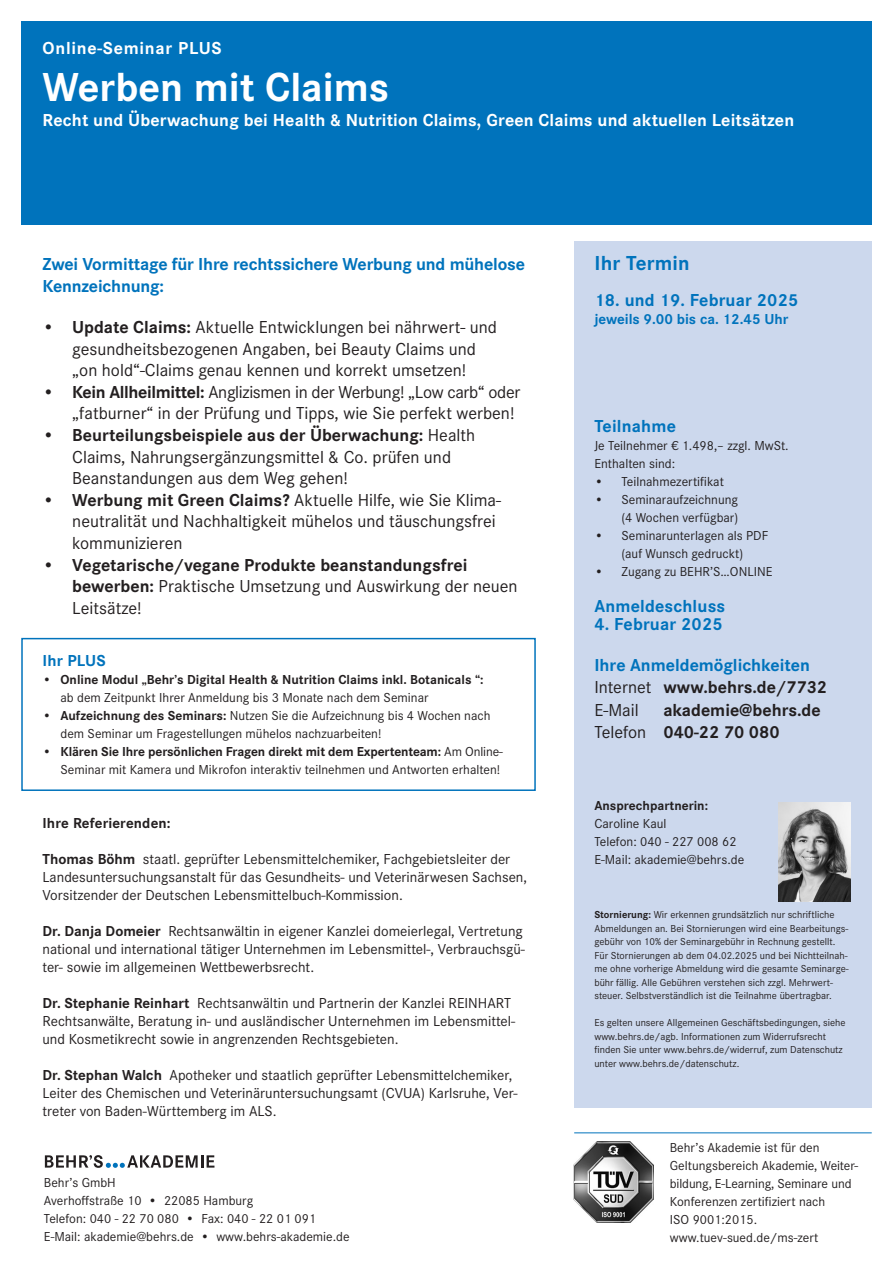
<style>
.page{position:relative;width:893px;height:1263px;background:#fff}
.page>*{position:absolute;margin:0;border:0;box-sizing:border-box;transform-origin:0 0}
.t1{font:700 42px "Corporate S";color:#fff}
.Cover___Datum{font:700 21px "Corporate S";letter-spacing:.01em;color:#0073bc}
.t2{font:18px/21.6px "Corporate S";color:#231f20}
.t3{font:700 18px "Corporate S";color:#231f20}
.Cover_Aufzählung_11pt{font:700 18px/21.6px "Corporate S";letter-spacing:-.01em;color:#0073bc}
.Cover___Titel{font:700 18px "Corporate S";letter-spacing:.01em;color:#fff}
.Cover___Datum-2{font:700 18px "Corporate S";letter-spacing:.01em;color:#0073bc}
.Überschrift_11_pt{font:700 18px "Corporate S";letter-spacing:.01em;color:#0073bc}
.Cover___Reihe{font:700 18px "Corporate S";letter-spacing:.04em;color:#fff}
.Überschrift___11pt___weiß{font:700 16.5px "Corporate S";letter-spacing:.01em;color:#0073bc}
.Fließtext_9pt{font:15px/18px "Corporate S";color:#231f20}
.Cover___Datum-3{font:700 15px "Corporate S";color:#0073bc}
.Überschrift_11_pt-2{font:700 15px "Corporate S";letter-spacing:.01em;color:#231f20}
.Überschrift___11pt___weiß-2{font:13.5px/18px "Corporate S";color:#231f20;text-align:right}
.Fließtext_9pt-2{font:13.5px/18px "Corporate S";color:#231f20}
.Überschrift___11pt___weiß-3{font:700 13.5px "Corporate S";letter-spacing:-.01em;color:#231f20}
.Fließtext_9pt-3{font:700 13.5px/18px "Corporate S";color:#231f20}
.Bibliografie_7pt___Kombiangebot{font:10.5px/13.5px "Corporate S";color:#231f20}
.s1{font-weight:700}
.s2{font-weight:400}
</style>
<div class="page">
<div style="left:574px;top:241px;width:298px;height:867px;background:#ccd8ed"></div>
<div style="left:21px;top:21px;width:851px;height:203px;background:#0073bc"></div>
<img style="left:779px;top:802px;width:71px;height:99px">
<img style="left:573px;top:1141px;width:81px;height:81px">
<hr style="left:574px;top:1132px;width:298px;height:1px;background:#0073bc">
<svg style="left:45px;top:1155px;width:169px;height:13px"></svg>
<div style="left:21px;top:638px;width:515px;height:153px;border:2px solid #0073bc"></div>
<p class="Cover___Reihe" style="left:43px;top:34px;width:181px">Online-Seminar PLUS</p>
<p class="t1" style="left:43px;top:53px;width:348px">Werben mit Claims</p>
<p class="Cover___Titel" style="left:43px;top:106px;width:753px">Recht und Überwachung bei Health &amp; Nutrition Claims, Green Claims und aktuellen Leitsätzen</p>
<p class="Cover_Aufzählung_11pt" style="left:43px;top:252px;width:484px">Zwei Vormittage für Ihre rechtssichere Werbung und mühelose<br>Kennzeichnung:</p>
<p class="t2" style="left:43px;top:315px;width:456px;text-align:center"><span class="s1">• Update Claims:</span> Aktuelle Entwicklungen bei nährwert- und gesundheitsbezogenen Angaben, bei Beauty Claims und</p>
<p class="t2" style="left:72px;top:358px;width:396px">„on hold“-Claims genau kennen und korrekt umsetzen!</p>
<p class="t2" style="left:72px;top:380px;width:449px;text-indent:-30px"><span class="s1">• Kein Allheilmittel:</span> Anglizismen in der Werbung! „Low carb“ oder „fatburner“ in der Prüfung und Tipps, wie Sie perfekt werben!</p>
<p class="t2" style="left:43px;top:423px;width:434px;text-align:center"><span class="s1">• Beurteilungsbeispiele aus der Überwachung:</span> Health<br>Claims, Nahrungsergänzungsmittel &amp; Co. prüfen und</p>
<p class="t2" style="left:72px;top:466px;width:277px">Beanstandungen aus dem Weg gehen!</p>
<p class="t2" style="left:43px;top:488px;width:460px"><span class="s1">• Werbung mit Green Claims?</span> Aktuelle Hilfe, wie Sie Klima-</p>
<p class="t2" style="left:72px;top:509px;width:425px">neutralität und Nachhaltigkeit mühelos und täuschungsfrei kommunizieren</p>
<p class="t3" style="left:43px;top:550px;width:426px">• Vegetarische/vegane Produkte beanstandungsfrei</p>
<p class="t2" style="left:72px;top:574px;width:447px"><span class="s1">bewerben:</span> Praktische Umsetzung und Auswirkung der neuen<br>Leitsätze!</p>
<p class="Überschrift___11pt___weiß" style="left:43px;top:648px;width:65px">Ihr PLUS</p>
<p class="Überschrift___11pt___weiß-3" style="left:43px;top:669px;width:442px"><span class="s2">•</span> Online Modul „Behr’s Digital Health &amp; Nutrition Claims inkl. Botanicals “:</p>
<p class="Überschrift___11pt___weiß-2" style="left:61px;top:688px;width:369px">ab dem Zeitpunkt Ihrer Anmeldung bis 3 Monate nach dem Seminar</p>
<p class="Überschrift___11pt___weiß-2" style="left:61px;top:706px;width:431px;text-align:left;text-indent:-18px">• <span class="s1">Aufzeichnung des Seminars:</span> Nutzen Sie die Aufzeichnung bis 4 Wochen nach dem Seminar um Fragestellungen mühelos nachzuarbeiten!</p>
<p class="Überschrift___11pt___weiß-3" style="left:43px;top:741px;width:462px"><span class="s2">•</span> Klären Sie Ihre persönlichen Fragen direkt mit dem Expertenteam: <span class="s2">Am Online-</span></p>
<p class="Überschrift___11pt___weiß-2" style="left:61px;top:760px;width:441px">Seminar mit Kamera und Mikrofon interaktiv teilnehmen und Antworten erhalten!</p>
<p class="Überschrift_11_pt-2" style="left:43px;top:811px;width:130px">Ihre Referierenden:</p>
<p class="Fließtext_9pt" style="left:43px;top:849px;width:486px"><span class="s1">Thomas Böhm</span> staatl. geprüfter Lebensmittelchemiker, Fachgebietsleiter der<br>Landesuntersuchungsanstalt für das Gesundheits- und Veterinärwesen Sachsen,<br>Vorsitzender der Deutschen Lebensmittelbuch-Kommission.</p>
<p class="Fließtext_9pt" style="left:43px;top:921px;width:484px"><span class="s1">Dr. Danja Domeier</span> Rechtsanwältin in eigener Kanzlei domeierlegal, Vertretung national und international tätiger Unternehmen im Lebensmittel-, Verbrauchsgü&shy;ter- sowie im allgemeinen Wettbewerbsrecht.</p>
<p class="Fließtext_9pt" style="left:43px;top:993px;width:474px"><span class="s1">Dr. Stephanie Reinhart</span> Rechtsanwältin und Partnerin der Kanzlei REINHART<br>Rechtsanwälte, Beratung in- und ausländischer Unternehmen im Lebensmittel&shy;und Kosmetikrecht sowie in angrenzenden Rechtsgebieten.</p>
<p class="Fließtext_9pt" style="left:43px;top:1065px;width:476px"><span class="s1">Dr. Stephan Walch</span> Apotheker und staatlich geprüfter Lebensmittelchemiker,<br>Leiter des Chemischen und Veterinäruntersuchungsamt (CVUA) Karlsruhe, Ver&shy;treter von Baden-Württemberg im ALS.</p>
<p class="Überschrift___11pt___weiß-2" style="left:44px;top:1172px;width:73px">Behr’s GmbH</p>
<p class="Überschrift___11pt___weiß-2" style="left:44px;top:1190px;width:211px">Averhoffstraße 10 • 22085 Hamburg</p>
<p class="Überschrift___11pt___weiß-2" style="left:44px;top:1208px;width:274px">Telefon: 040 - 22 70 080 • Fax: 040 - 22 01 091</p>
<p class="Überschrift___11pt___weiß-2" style="left:44px;top:1226px;width:307px">E-Mail: akademie@behrs.de • www.behrs-akademie.de</p>
<p class="Cover___Datum" style="left:594px;top:246px;width:97px">Ihr Termin</p>
<p class="Cover___Datum-2" style="left:594px;top:286px;width:205px">18. und 19. Februar 2025</p>
<p class="Cover___Datum-3" style="left:594px;top:307px;width:196px">jeweils 9.00 bis ca. 12.45 Uhr</p>
<p class="Cover___Datum-2" style="left:594px;top:412px;width:83px">Teilnahme</p>
<p class="Fließtext_9pt-2" style="left:594px;top:436px;width:196px">Je Teilnehmer € 1.498,– zzgl. MwSt.<br>Enthalten sind:</p>
<p class="Überschrift___11pt___weiß-2" style="left:594px;top:472px;width:131px">• Teilnahmezertifikat</p>
<p class="Überschrift___11pt___weiß-2" style="left:594px;top:490px;width:145px">• Seminaraufzeichnung (4 Wochen verfügbar)</p>
<p class="Überschrift___11pt___weiß-2" style="left:594px;top:526px;width:175px;text-align:center">• Seminarunterlagen als PDF (auf Wunsch gedruckt)</p>
<p class="Überschrift___11pt___weiß-2" style="left:594px;top:562px;width:180px">• Zugang zu BEHR’S…ONLINE</p>
<p class="Überschrift_11_pt" style="left:594px;top:592px;width:132px">Anmeldeschluss</p>
<p class="Überschrift_11_pt" style="left:594px;top:610px;width:130px">4. Februar 2025</p>
<p class="Cover_Aufzählung_11pt" style="left:594px;top:652px;width:217px">Ihre Anmeldemöglichkeiten</p>
<p class="t3" style="left:594px;top:673px;width:234px"><span class="s2">Internet</span> www.behrs.de/7732</p>
<p class="t2" style="left:594px;top:697px;width:46px">E-Mail</p>
<p class="t3" style="left:663px;top:695px;width:159px">akademie@behrs.de</p>
<p class="t3" style="left:594px;top:718px;width:187px"><span class="s2">Telefon</span> 040-22 70 080</p>
<p class="Fließtext_9pt-3" style="left:594px;top:795px;width:115px">Ansprechpartnerin:<br><span class="s2">Caroline Kaul</span></p>
<p class="Fließtext_9pt-2" style="left:594px;top:832px;width:144px">Telefon: 040 - 227 008 62</p>
<p class="Fließtext_9pt-2" style="left:594px;top:850px;width:151px">E-Mail: akademie@behrs.de</p>
<p class="Bibliografie_7pt___Kombiangebot" style="left:594px;top:907px;width:256px"><span class="s1">Stornierung:</span> Wir erkennen grundsätzlich nur schriftliche Abmeldungen an. Bei Stornierungen wird eine Bearbeitungs&shy;gebühr von 10% der Seminargebühr in Rechnung gestellt.<br>Für Stornierungen ab dem 04.02.2025 und bei Nichtteilnah&shy;me ohne vorherige Abmeldung wird die gesamte Seminarge&shy;bühr fällig. Alle Gebühren verstehen sich zzgl. Mehrwert&shy;steuer. Selbstverständlich ist die Teilnahme übertragbar.</p>
<p class="Bibliografie_7pt___Kombiangebot" style="left:594px;top:1015px;width:253px">Es gelten unsere Allgemeinen Geschäftsbedingungen, siehe www.behrs.de/agb. Informationen zum Widerrufsrecht finden Sie unter www.behrs.de/widerruf, zum Datenschutz unter www.behrs.de/datenschutz.</p>
<p class="Fließtext_9pt-2" style="left:670px;top:1138px;width:190px">Behr’s Akademie ist für den<br>Geltungsbereich Akademie, Weiter&shy;bildung, E-Learning, Seminare und<br>Konferenzen zertifiziert nach</p>
<p class="Fließtext_9pt-2" style="left:670px;top:1210px;width:150px">ISO 9001:2015. www.tuev-sued.de/ms-zert</p>
</div>
